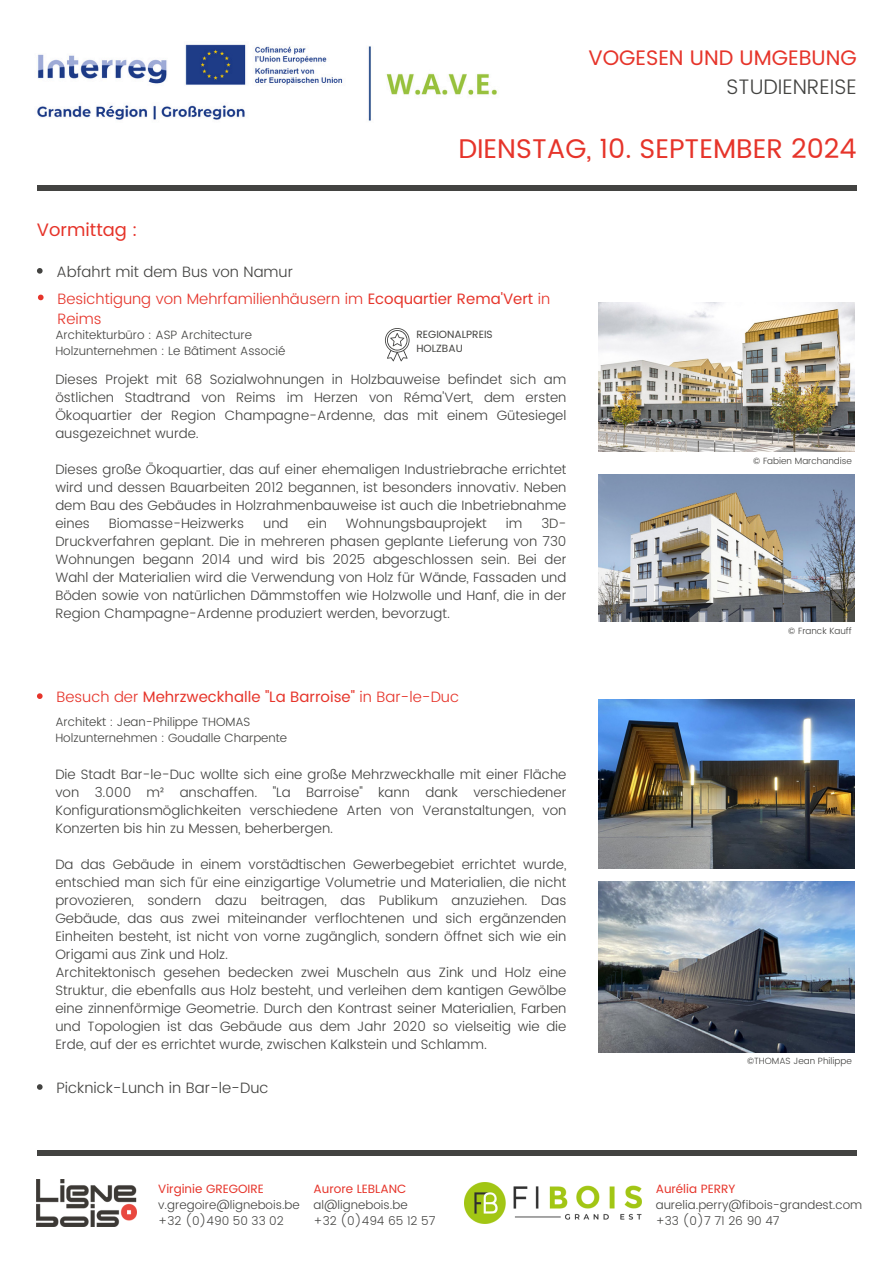
<style>
.page{position:relative;width:894px;height:1264px;background:#fff}
.page>*{position:absolute;margin:0;border:0;box-sizing:border-box;transform-origin:0 0}
.t1{font:27px "Poppins";color:#e6342a}
.t2{font:21px/29.2px "Poppins";color:#e6342a;text-align:right}
.t3{font:18px "Poppins";color:#e6342a}
.t4{font:300 15px/20.2px "Poppins";color:#e6342a}
.t5{font:300 15px "Poppins";color:#434341}
.t6{font:15px "Poppins";color:#e6342a}
.t7{font:300 13.5px/18px "Poppins";color:#434341;text-align:justify}
.t8{font:300 12px/16px "Poppins";color:#434341}
.t9{font:10.5px "Poppins";color:#434341}
.t10{font:300 9px "Poppins";color:#434341}
.s1{font-weight:300;color:#434341}
.s2{font-weight:400}
.s3{font-weight:300}
.s4{font-weight:400;color:#e6342a}
</style>
<div class="page">
<div style="left:37px;top:1150px;width:819px;height:5px;background:#434341"></div>
<div style="left:37px;top:186px;width:819px;height:5px;background:#434341"></div>
<img style="left:598px;top:302px;width:255px;height:150px">
<img style="left:598px;top:699px;width:255px;height:169px">
<img style="left:598px;top:881px;width:255px;height:171px">
<img style="left:598px;top:475px;width:255px;height:146px">
<img style="left:37px;top:1179px;width:99px;height:46px">
<img style="left:464px;top:1182px;width:177px;height:41px">
<svg style="left:37px;top:1084px;width:6px;height:5px"></svg>
<img style="left:37px;top:44px;width:460px;height:77px">
<svg style="left:37px;top:268px;width:6px;height:6px"></svg>
<svg style="left:38px;top:294px;width:6px;height:6px"></svg>
<svg style="left:385px;top:328px;width:24px;height:33px"></svg>
<svg style="left:37px;top:693px;width:6px;height:6px"></svg>
<h6 class="t2" style="left:588px;top:43px;width:270px">VOGESEN UND UMGEBUNG<br><span class="s1">STUDIENREISE</span></h6>
<h6 class="t3" style="left:37px;top:220px;width:102px">Vormittag :</h6>
<h4 class="t1" style="left:458px;top:133px;width:399px">DIENSTAG, 10. SEPTEMBER 2024</h4>
<h4 class="t5" style="left:56px;top:263px;width:238px">Abfahrt mit dem Bus von Namur</h4>
<p class="t4" style="left:57px;top:288px;width:494px">Besichtigung von Mehrfamilienhäusern im <span class="s2">Ecoquartier Rema'Vert</span> in<br>Reims</p>
<p class="t9" style="left:416px;top:328px;width:78px">REGIONALPREIS</p>
<p class="t9" style="left:416px;top:342px;width:48px">HOLZBAU</p>
<p class="t8" style="left:55px;top:326px;width:231px">Architekturbüro : ASP Architecture<br>Holzunternehmen : Le Bâtiment Associé</p>
<p class="t7" style="left:55px;top:370px;width:512px">Dieses Projekt mit 68 Sozialwohnungen in Holzbauweise befindet sich am östlichen Stadtrand von Reims im Herzen von Réma'Vert, dem ersten Ökoquartier der Region Champagne-Ardenne, das mit einem Gütesiegel ausgezeichnet wurde.</p>
<h6 class="t7" style="left:55px;top:460px;width:512px">Dieses große Ökoquartier, das auf einer ehemaligen Industriebrache errichtet wird und dessen Bauarbeiten 2012 begannen, ist besonders innovativ. Neben dem Bau des Gebäudes in Holzrahmenbauweise ist auch die Inbetriebnahme eines</h6>
<h6 class="t7" style="left:109px;top:514px;width:137px">Biomasse-Heizwerks</h6>
<h6 class="t7" style="left:263px;top:514px;width:27px">und</h6>
<h6 class="t7" style="left:307px;top:514px;width:21px">ein</h6>
<h6 class="t7" style="left:346px;top:514px;width:142px">Wohnungsbauprojekt</h6>
<h6 class="t7" style="left:505px;top:514px;width:18px">im</h6>
<h6 class="t7" style="left:55px;top:514px;width:512px;text-indent:486px">3D-Druckverfahren geplant. Die in mehreren phasen geplante Lieferung von 730<br>Wohnungen begann 2014 und wird bis 2025 abgeschlossen sein. Bei der Wahl der Materialien wird die Verwendung von Holz für Wände, Fassaden und Böden sowie von natürlichen Dämmstoffen wie Holzwolle und Hanf, die in der Region Champagne-Ardenne produziert werden, bevorzugt.</h6>
<p class="t6" style="left:56px;top:688px;width:404px"><span class="s3">Besuch der</span> Mehrzweckhalle "La Barroise" <span class="s3">in Bar-le-Duc</span></p>
<p class="t8" style="left:55px;top:713px;width:233px">Architekt : Jean-Philippe THOMAS<br>Holzunternehmen : Goudalle Charpente</p>
<p class="t7" style="left:55px;top:765px;width:512px">Die Stadt Bar-le-Duc wollte sich eine große Mehrzweckhalle mit einer Fläche von 3.000 m² anschaffen. "La Barroise" kann dank verschiedener Konfigurationsmöglichkeiten verschiedene Arten von Veranstaltungen, von Konzerten bis hin zu Messen, beherbergen.</p>
<h6 class="t7" style="left:55px;top:855px;width:512px;text-align:left">Da das Gebäude in einem vorstädtischen Gewerbegebiet errichtet wurde, entschied man sich für eine einzigartige Volumetrie und Materialien, die nicht provozieren, sondern dazu beitragen, das Publikum anzuziehen. Das Gebäude, das aus zwei miteinander verflochtenen und sich ergänzenden Einheiten besteht, ist nicht von vorne zugänglich, sondern öffnet sich wie ein Origami aus Zink und Holz.<br>Architektonisch gesehen bedecken zwei Muscheln aus Zink und Holz eine Struktur, die ebenfalls aus Holz besteht, und verleihen dem kantigen Gewölbe eine zinnenförmige Geometrie. Durch den Kontrast seiner Materialien, Farben und Topologien ist das Gebäude aus dem Jahr 2020 so vielseitig wie die Erde, auf der es errichtet wurde, zwischen Kalkstein und Schlamm.</h6>
<p class="t5" style="left:56px;top:1079px;width:213px">Picknick-Lunch in Bar-le-Duc</p>
<p class="t10" style="left:753px;top:456px;width:100px">© Fabien Marchandise</p>
<p class="t10" style="left:788px;top:625px;width:65px">© Franck Kauff</p>
<p class="t10" style="left:746px;top:1055px;width:106px">©THOMAS Jean Philippe</p>
<p class="t8" style="left:158px;top:1180px;width:143px"><span class="s4">Virginie GREGOIRE </span>v.gregoire@lignebois.be +32 (0)490 50 33 02</p>
<p class="t8" style="left:655px;top:1180px;width:208px"><span class="s4">Aurélia PERRY </span>aurelia.perry@fibois-grandest.com +33 (0)7 71 26 90 47</p>
<p class="t8" style="left:313px;top:1180px;width:123px"><span class="s4">Aurore LEBLANC </span>al@lignebois.be<br>+32 (0)494 65 12 57</p>
</div>
